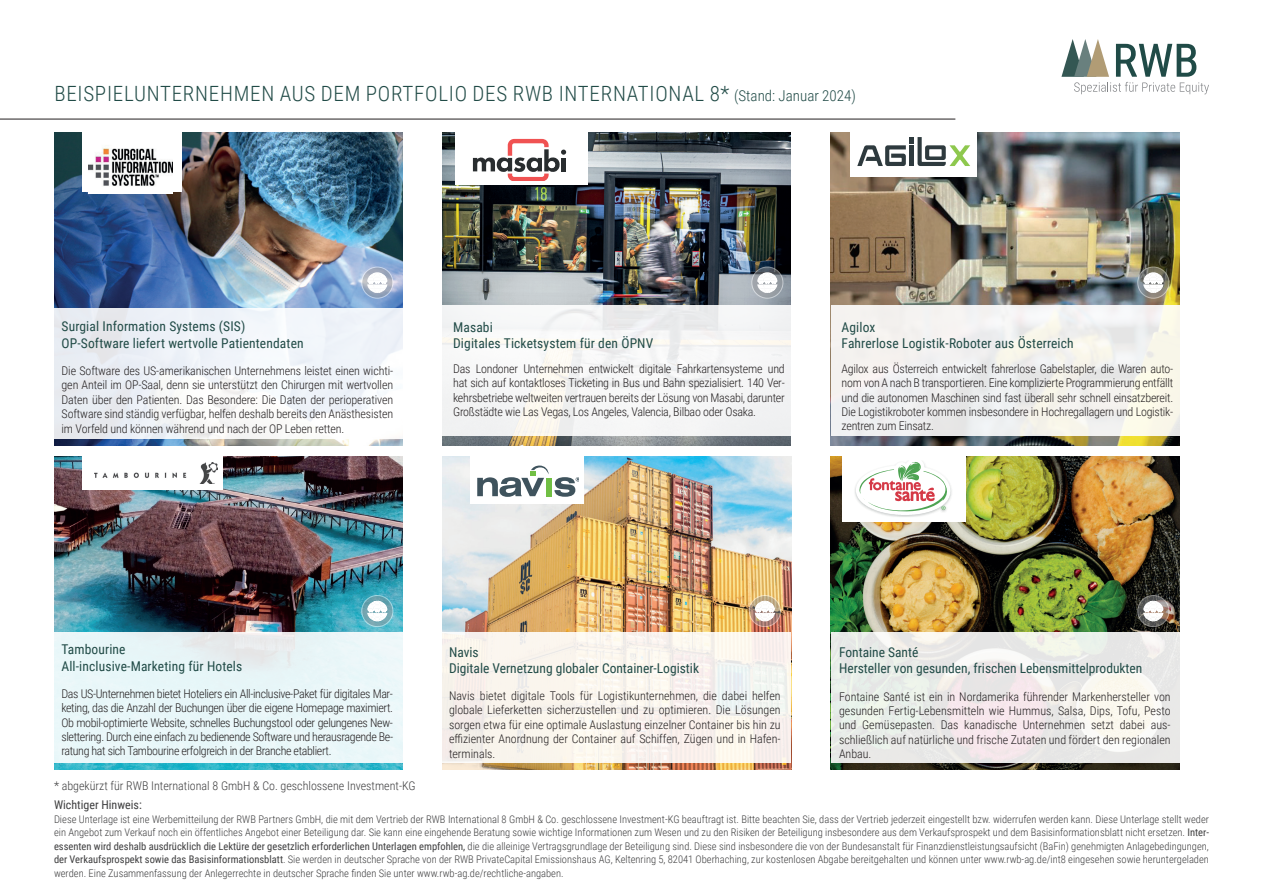
<style>
.page{position:relative;width:1263px;height:893px;background:#fff}
.page>*{position:absolute;margin:0;border:0;box-sizing:border-box;transform-origin:0 0}
.t1{font:300 21px "Roboto Condensed";letter-spacing:.035em;color:#214b47}
.t2{font:13.5px/16.2px "Roboto Condensed";letter-spacing:.01em;color:#214b47}
.t3{font:300 12px/14.4px "Roboto Condensed";letter-spacing:-.02em;color:#231f20;text-align:justify}
.t4{font:300 12px "Roboto Condensed";color:#3e3e3f}
.t5{font:12px "Roboto Condensed";color:#3e3e3f}
.t6{font:12px "Roboto Condensed";letter-spacing:.01em;color:#214b47}
.t7{font:300 10.8px/12.9px "Roboto Condensed";letter-spacing:.01em;color:#231f20;text-align:justify}
.t8{font:300 10.5px/13.5px "Roboto Condensed";color:#3e3e3f;text-align:justify}
.s1{font-size:15px}
.s2{font-weight:400}
</style>
<div class="page">
<hr style="left:0;top:119px;width:955px;height:1px;background:#231f20">
<img style="left:54px;top:133px;width:349px;height:313px">
<div style="left:82px;top:131px;width:99px;height:61px;background:#fff"></div>
<div style="left:54px;top:308px;width:349px;height:131px;background:linear-gradient(to right,#e9ecf1,#f8fbfe)"></div>
<img style="left:88px;top:145px;width:85px;height:48px">
<svg style="left:1061px;top:39px;width:148px;height:55px"></svg>
<svg style="left:362px;top:267px;width:31px;height:31px"></svg>
<div style="left:361px;top:267px;width:32px;height:31px;border:1px solid #fff;border-radius:50%"></div>
<svg style="left:368px;top:273px;width:19px;height:19px"></svg>
<img style="left:442px;top:133px;width:349px;height:312px">
<div style="left:455px;top:131px;width:132px;height:54px;background:#fff"></div>
<svg style="left:472px;top:138px;width:95px;height:43px"></svg>
<div style="left:548px;top:161px;width:7px;height:7px;background:#fff;border-radius:50%"></div>
<div style="left:501px;top:161px;width:7px;height:7px;background:#fff;border-radius:50%"></div>
<div style="left:531px;top:161px;width:7px;height:7px;background:#fff;border-radius:50%"></div>
<div style="left:442px;top:305px;width:349px;height:131px;background:#f5f6f5"></div>
<img style="left:831px;top:133px;width:348px;height:312px">
<div style="left:851px;top:131px;width:126px;height:45px;background:#fff"></div>
<svg style="left:857px;top:137px;width:113px;height:29px"></svg>
<div style="left:831px;top:305px;width:348px;height:131px;background:#f2f1ef"></div>
<img style="left:54px;top:457px;width:349px;height:313px">
<div style="left:82px;top:456px;width:140px;height:34px;background:#fff"></div>
<div style="left:54px;top:632px;width:349px;height:131px;background:#e8f7f9"></div>
<img style="left:95px;top:463px;width:123px;height:21px">
<svg style="left:362px;top:595px;width:31px;height:32px"></svg>
<div style="left:361px;top:595px;width:32px;height:32px;border:1px solid #fff;border-radius:50%"></div>
<svg style="left:368px;top:601px;width:19px;height:20px"></svg>
<svg style="left:1138px;top:267px;width:31px;height:31px"></svg>
<div style="left:1137px;top:267px;width:32px;height:31px;border:1px solid #fff;border-radius:50%"></div>
<svg style="left:1144px;top:273px;width:19px;height:19px"></svg>
<svg style="left:752px;top:267px;width:31px;height:31px"></svg>
<div style="left:751px;top:267px;width:32px;height:31px;border:1px solid #fff;border-radius:50%"></div>
<svg style="left:758px;top:273px;width:19px;height:19px"></svg>
<img style="left:831px;top:457px;width:348px;height:313px">
<div style="left:842px;top:456px;width:123px;height:66px;background:#fff"></div>
<svg style="left:855px;top:461px;width:97px;height:56px"></svg>
<svg style="left:831px;top:632px;width:348px;height:130px;fill:#eae9e9"></svg>
<img style="left:442px;top:457px;width:349px;height:313px">
<div style="left:471px;top:456px;width:113px;height:48px;background:#fff"></div>
<div style="left:442px;top:632px;width:349px;height:131px;background:linear-gradient(to right,#f8f3eb,#f7f3ef)"></div>
<svg style="left:477px;top:466px;width:102px;height:31px"></svg>
<svg style="left:749px;top:595px;width:31px;height:32px"></svg>
<div style="left:749px;top:595px;width:32px;height:32px;border:1px solid #fff;border-radius:50%"></div>
<svg style="left:755px;top:601px;width:19px;height:20px"></svg>
<svg style="left:1138px;top:595px;width:31px;height:32px"></svg>
<div style="left:1137px;top:595px;width:32px;height:32px;border:1px solid #fff;border-radius:50%"></div>
<svg style="left:1144px;top:601px;width:19px;height:20px"></svg>
<h1 class="t1" style="left:54px;top:79px;width:803px">BEISPIELUNTERNEHMEN AUS DEM PORTFOLIO DES RWB INTERNATIONAL 8* <span class="s1">(Stand: Januar 2024)</span></h1>
<p class="t2" style="left:62px;top:318px;width:244px">Surgial Information Systems (SIS)<br>OP-Software liefert wertvolle Patientendaten</p>
<p class="t3" style="left:62px;top:363px;width:333px">Die Software des US-amerikanischen Unternehmens leistet einen wichti&shy;gen Anteil im OP-Saal, denn sie unterstützt den Chirurgen mit wertvollen Daten über den Patienten. Das Besondere: Die Daten der perioperativen Software sind ständig verfügbar, helfen deshalb bereits den Anästhesisten im Vorfeld und können während und nach der OP Leben retten.</p>
<p class="t2" style="left:453px;top:318px;width:202px">Masabi<br>Digitales Ticketsystem für den ÖPNV</p>
<p class="t3" style="left:453px;top:361px;width:333px">Das Londoner Unternehmen entwickelt digitale Fahrkartensysteme und hat sich auf kontaktloses Ticketing in Bus und Bahn spezialisiert. 140 Ver&shy;kehrsbetriebe weltweiten vertrauen bereits der Lösung von Masabi, darunter Großstädte wie Las Vegas, Los Angeles, Valencia, Bilbao oder Osaka.</p>
<p class="t2" style="left:842px;top:318px;width:234px">Agilox<br>Fahrerlose Logistik-Roboter aus Österreich</p>
<p class="t3" style="left:842px;top:361px;width:333px">Agilox aus Österreich entwickelt fahrerlose Gabelstapler, die Waren auto&shy;nom von A nach B transportieren. Eine komplizierte Programmierung entfällt und die autonomen Maschinen sind fast überall sehr schnell einsatzbereit.<br>Die Logistikroboter kommen insbesondere in Hochregallagern und Logistik&shy;zentren zum Einsatz.</p>
<p class="t2" style="left:61px;top:641px;width:182px">Tambourine<br>All-inclusive-Marketing für Hotels</p>
<p class="t3" style="left:61px;top:686px;width:333px">Das US-Unternehmen bietet Hoteliers ein All-inclusive-Paket für digitales Mar&shy;keting, das die Anzahl der Buchungen über die eigene Homepage maximiert.<br>Ob mobil-optimierte Website, schnelles Buchungstool oder gelungenes New&shy;slettering. Durch eine einfach zu bedienende Software und herausragende Be&shy;ratung hat sich Tambourine erfolgreich in der Branche etabliert.</p>
<p class="t2" style="left:449px;top:643px;width:252px">Navis<br>Digitale Vernetzung globaler Container-Logistik</p>
<p class="t3" style="left:449px;top:688px;width:333px">Navis bietet digitale Tools für Logistikunternehmen, die dabei helfen globale Lieferketten sicherzustellen und zu optimieren. Die Lösungen sorgen etwa für eine optimale Auslastung einzelner Container bis hin zu effizienter Anordnung der Container auf Schiffen, Zügen und in Hafen&shy;terminals.</p>
<p class="t2" style="left:839px;top:644px;width:305px">Fontaine Santé<br>Hersteller von gesunden, frischen Lebensmittelprodukten</p>
<p class="t3" style="left:839px;top:689px;width:333px">Fontaine Santé ist ein in Nordamerika führender Markenhersteller von gesunden Fertig-Lebensmitteln wie Hummus, Salsa, Dips, Tofu, Pesto und Gemüsepasten. Das kanadische Unternehmen setzt dabei aus&shy;schließlich auf natürliche und frische Zutaten und fördert den regionalen Anbau.</p>
<p class="t6" style="left:831px;top:659px;width:42px">den USA</p>
<p class="t7" style="left:831px;top:687px;width:294px">Prescott‘s ist in den USA der führende Anbieter von Operationsmik&shy;roskopen. Das innovative Unternehmen versorgt Krankenhäuser und chirurgische Zentren mit den hochtechnologischen Geräten.</p>
<p class="t4" style="left:54px;top:777px;width:363px">* abgekürzt für RWB International 8 GmbH &amp; Co. geschlossene Investment-KG</p>
<p class="t5" style="left:54px;top:796px;width:89px">Wichtiger Hinweis:</p>
<p class="t8" style="left:54px;top:812px;width:1156px">Diese Unterlage ist eine Werbemitteilung der RWB Partners GmbH, die mit dem Vertrieb der RWB International 8 GmbH &amp; Co. geschlossene Investment-KG beauftragt ist. Bitte beachten Sie, dass der Vertrieb jederzeit eingestellt bzw. widerrufen werden kann. Diese Unterlage stellt weder ein Angebot zum Verkauf noch ein öffentliches Angebot einer Beteiligung dar. Sie kann eine eingehende Beratung sowie wichtige Informationen zum Wesen und zu den Risiken der Beteiligung insbesondere aus dem Verkaufsprospekt und dem Basisinformationsblatt nicht ersetzen. <span class="s2">Inter&shy;essenten wird deshalb ausdrücklich die Lektüre der gesetzlich erforderlichen Unterlagen empfohlen,</span> die die alleinige Vertragsgrundlage der Beteiligung sind. Diese sind insbesondere die von der Bundesanstalt für Finanzdienstleistungsaufsicht (BaFin) genehmigten Anlagebedingungen, <span class="s2">der Verkaufsprospekt sowie das Basisinformationsblatt</span>. Sie werden in deutscher Sprache von der RWB PrivateCapital Emissionshaus AG, Keltenring 5, 82041 Oberhaching, zur kostenlosen Abgabe bereitgehalten und können unter www.rwb-ag.de/int8 eingesehen sowie heruntergeladen werden. Eine Zusammenfassung der Anlegerrechte in deutscher Sprache finden Sie unter www.rwb-ag.de/rechtliche-angaben.</p>
</div>
